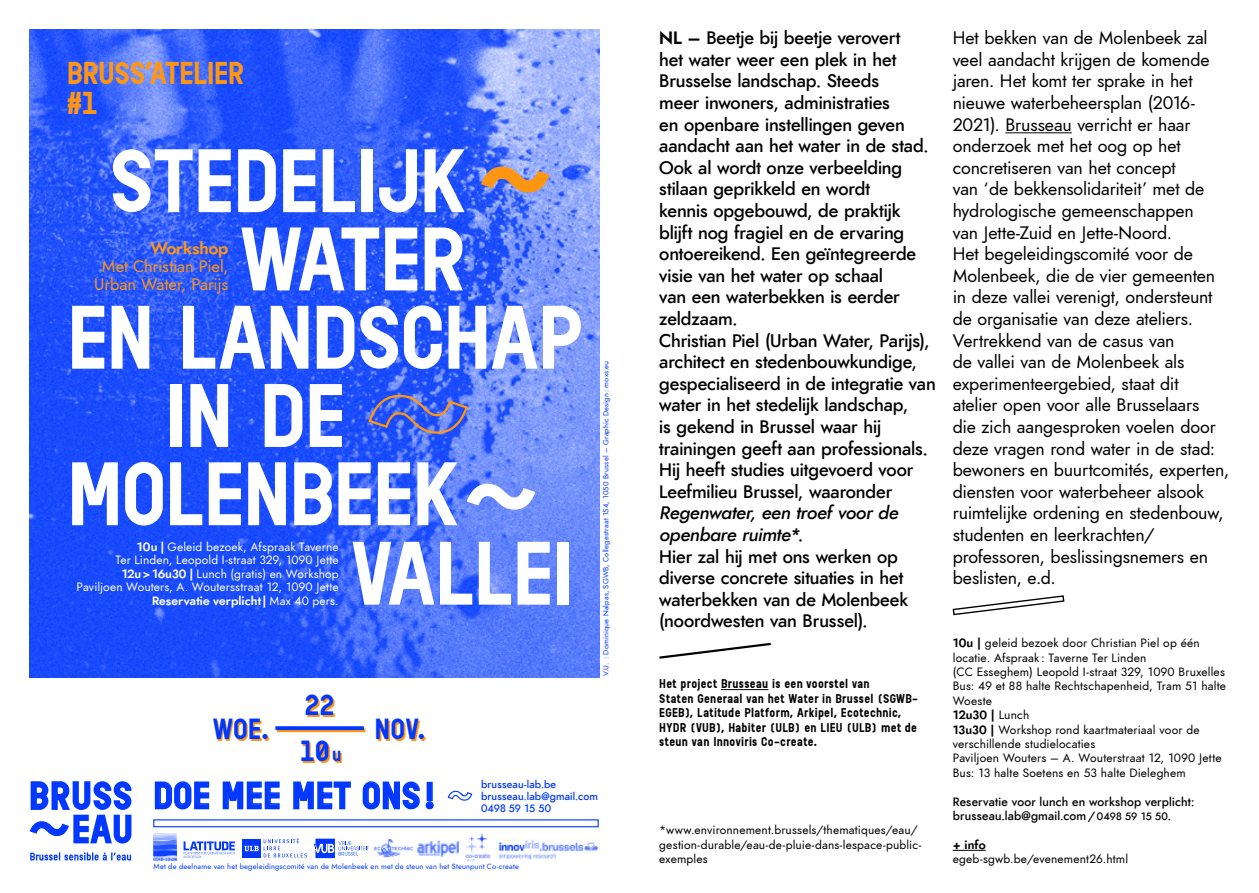
<style>
.page{position:relative;width:1259px;height:893px;background:#fff}
.page>*{position:absolute;margin:0;border:0;box-sizing:border-box;transform-origin:0 0}
.t1{font:700 84.9px "Reglo";letter-spacing:-.025em;color:#fff}
.t2{font:700 35.55px "Reglo";letter-spacing:.01em;color:#0038ff}
.t3{font:700 29.85px/29.8px "Reglo";letter-spacing:-.02em;color:#ff9613}
.t4{font:700 27.45px "Reglo";letter-spacing:-.005em;color:#0038ff}
.t5{font:italic 500 18px/21.6px "Renner";letter-spacing:-.005em;color:#000}
.t6{font:italic 18px/21.6px "Renner";letter-spacing:-.01em;color:#000}
.t7{font:italic 16.5px/18px "Renner";letter-spacing:-.005em;color:#ff9613;text-align:center}
.t8{font:italic 700 16.5px "Renner";letter-spacing:-.01em;color:#ff9613}
.t9{font:italic 12px/14.4px "Renner";letter-spacing:.015em;color:#000}
.t10{font:700 12px/14.4px "Reglo";letter-spacing:.025em;color:#000}
.t11{font:italic 12px/13.5px "Renner";letter-spacing:.01em;color:#fff;text-align:right}
.t12{font:italic 500 12px/14.4px "Renner";letter-spacing:.015em;color:#000}
.t13{font:italic 700 12px "Renner";color:#000}
.t14{font:italic 500 10.5px/12px "Renner";letter-spacing:.015em;color:#0038ff}
.t15{font:italic 500 10.5px "Renner";letter-spacing:-.005em;color:#0038ff}
.t16{font:italic 7.5px "Renner";letter-spacing:.025em;color:#0038ff}
.s1{font-weight:700}
.s2{font-size:18.3px}
.s3{font-style:inherit}
.s4{font-size:10.5px}
</style>
<div class="page">
<svg style="left:30px;top:781px;width:101px;height:62px"></svg>
<svg style="left:30px;top:852px;width:101px;height:8px"></svg>
<img style="left:374px;top:839px;width:39px;height:19px">
<img style="left:418px;top:841px;width:41px;height:16px">
<img style="left:153px;top:834px;width:23px;height:26px">
<img style="left:498px;top:839px;width:101px;height:21px">
<img style="left:465px;top:833px;width:26px;height:29px">
<svg style="left:183px;top:841px;width:52px;height:17px"></svg>
<div style="left:242px;top:839px;width:19px;height:19px;background:#0038ff"></div>
<svg style="left:244px;top:838px;width:63px;height:19px"></svg>
<svg style="left:314px;top:839px;width:55px;height:19px"></svg>
<svg style="left:447px;top:790px;width:26px;height:11px"></svg>
<div style="left:153px;top:819px;width:446px;height:8px;border:1px solid #0038ff"></div>
<svg style="left:154px;top:781px;width:56px;height:29px"></svg>
<svg style="left:222px;top:781px;width:58px;height:29px"></svg>
<svg style="left:293px;top:781px;width:58px;height:29px"></svg>
<svg style="left:362px;top:781px;width:72px;height:29px"></svg>
<hr style="left:277px;top:728px;width:88px;height:4px;background:#ff9613">
<svg style="left:275px;top:726px;width:89px;height:4px"></svg>
<img style="left:30px;top:30px;width:570px;height:647px">
<svg style="left:367px;top:394px;width:102px;height:41px;background:#5169dc"></svg>
<svg style="left:481px;top:167px;width:68px;height:25px;background:#be937e"></svg>
<svg style="left:467px;top:484px;width:68px;height:26px"></svg>
<svg style="left:659px;top:642px;width:112px;height:17px"></svg>
<hr style="left:721px;top:689px;width:47px;height:1px;background:#000">
<hr style="left:1005px;top:132px;width:66px;height:1px;background:#000">
<hr style="left:952px;top:850px;width:33px;height:1px;background:#000">
<svg style="left:952px;top:595px;width:113px;height:21px"></svg>
<h3 class="t3" style="left:67px;top:59px;width:179px">BRUSS'ATELIER #1</h3>
<h1 class="t1" style="left:109px;top:131px;width:358px">STEDELIJK</h1>
<h1 class="t1" style="left:240px;top:210px;width:228px">WATER</h1>
<h1 class="t1" style="left:67px;top:288px;width:518px">EN LANDSCHAP</h1>
<h1 class="t1" style="left:165px;top:366px;width:183px">IN DE</h1>
<h1 class="t1" style="left:67px;top:445px;width:394px">MOLENBEEK</h1>
<h1 class="t1" style="left:351px;top:524px;width:225px">VALLEI</h1>
<p class="t8" style="left:151px;top:237px;width:79px">Workshop</p>
<p class="t7" style="left:94px;top:258px;width:136px">Met Christian Piel,<br>Urban Water, Parijs</p>
<p class="t11" style="left:77px;top:540px;width:264px"><span class="s1">10u |</span> Geleid bezoek, Afspraak Taverne<br>Ter Linden, Leopold I-straat 329, 1090 Jette <span class="s1">12u&gt;16u30 |</span> Lunch (gratis) en Workshop Paviljoen Wouters, A. Woutersstraat 12, 1090 Jette <span class="s1">Reservatie verplicht|</span> Max 40 pers.</p>
<h3 class="t4" style="left:305px;top:689px;width:31px">22</h3>
<h3 class="t4" style="left:213px;top:713px;width:57px">WOE.</h3>
<h3 class="t4" style="left:374px;top:713px;width:52px">NOV.</h3>
<h3 class="t4" style="left:300px;top:735px;width:43px">10<span class="s2">u</span></h3>
<p class="t16" style="left:601px;top:676px;width:317px;rotate:-90deg">V.U. : Dominique Nalpas, SGWB, Collegestraat 154, 1050 Brussel – Graphic Design: moxs.eu</p>
<h2 class="t2" style="left:153px;top:775px;width:287px">DOE MEE MET ONS!</h2>
<p class="t14" style="left:481px;top:778px;width:118px">brusseau-lab.be brusseau.lab@gmail.com</p>
<p class="t15" style="left:481px;top:801px;width:72px">0498 59 15 50</p>
<p class="t16" style="left:154px;top:861px;width:367px">Met de deelname van het begeleidingscomité van de Molenbeek en met de steun van het Steunpunt Co-create</p>
<p class="t5" style="left:659px;top:27px;width:278px"><span class="s1">NL –</span> Beetje bij beetje verovert<br>het water weer een plek in het<br>Brusselse landschap. Steeds<br>meer inwoners, administraties<br>en openbare instellingen geven aandacht aan het water in de stad.<br>Ook al wordt onze verbeelding stilaan geprikkeld en wordt<br>kennis opgebouwd, de praktijk blijft nog fragiel en de ervaring ontoereikend. Een geïntegreerde visie van het water op schaal<br>van een waterbekken is eerder zeldzaam.<br>Christian Piel (Urban Water, Parijs), architect en stedenbouwkundige, gespecialiseerd in de integratie van water in het stedelijk landschap,<br>is gekend in Brussel waar hij trainingen geeft aan professionals.<br>Hij heeft studies uitgevoerd voor<br>Leefmilieu Brussel, waaronder</p>
<p class="t5" style="left:659px;top:502px;width:250px"><span class="s3">Regenwater, een troef voor de openbare ruimte*</span>.<br>Hier zal hij met ons werken op diverse concrete situaties in het waterbekken van de Molenbeek (noordwesten van Brussel).</p>
<p class="t10" style="left:659px;top:677px;width:260px">Het project Brusseau is een voorstel van<br>Staten Generaal van het Water in Brussel (SGWB-EGEB), Latitude Platform, Arkipel, Ecotechnic, HYDR (VUB), Habiter (ULB) en LIEU (ULB) met de steun van Innoviris Co-create.</p>
<p class="t9" style="left:659px;top:823px;width:263px">*www.environnement.brussels/thematiques/eau/ gestion-durable/eau-de-pluie-dans-lespace-public&shy;exemples</p>
<p class="t6" style="left:952px;top:27px;width:278px">Het bekken van de Molenbeek zal veel aandacht krijgen de komende jaren. Het komt ter sprake in het nieuwe waterbeheersplan (2016-<br>2021). Brusseau verricht er haar onderzoek met het oog op het concretiseren van het concept<br>van ‘de bekkensolidariteit’ met de hydrologische gemeenschappen<br>van Jette-Zuid en Jette-Noord.<br>Het begeleidingscomité voor de<br>Molenbeek, die de vier gemeenten in deze vallei verenigt, ondersteunt de organisatie van deze ateliers.<br>Vertrekkend van de casus van<br>de vallei van de Molenbeek als experimenteergebied, staat dit<br>atelier open voor alle Brusselaars<br>die zich aangesproken voelen door deze vragen rond water in de stad: bewoners en buurtcomités, experten, diensten voor waterbeheer alsook ruimtelijke ordening en stedenbouw, studenten en leerkrachten/ professoren, beslissingsnemers en beslisten, e.d.</p>
<p class="t9" style="left:952px;top:636px;width:275px"><span class="s1">10u |</span> geleid bezoek door Christian Piel op één locatie. Afspraak : Taverne Ter Linden<br>(CC Esseghem) Leopold I-straat 329, 1090 Bruxelles Bus: 49 et 88 halte Rechtschapenheid, Tram 51 halte Woeste<br><span class="s1">12u30 |</span> Lunch<br><span class="s1">13u30 |</span> Workshop rond kaartmateriaal voor de verschillende studielocaties<br>Paviljoen Wouters – A. Wouterstraat 12, 1090 Jette Bus: 13 halte Soetens en 53 halte Dieleghem</p>
<p class="t12" style="left:952px;top:794px;width:243px">Reservatie voor lunch en workshop verplicht: brusseau.lab@gmail.com/<span class="s4">0498 59 15 50</span>.</p>
<p class="t13" style="left:952px;top:836px;width:34px">+ info</p>
<p class="t9" style="left:952px;top:852px;width:177px">egeb-sgwb.be/evenement26.html</p>
</div>
